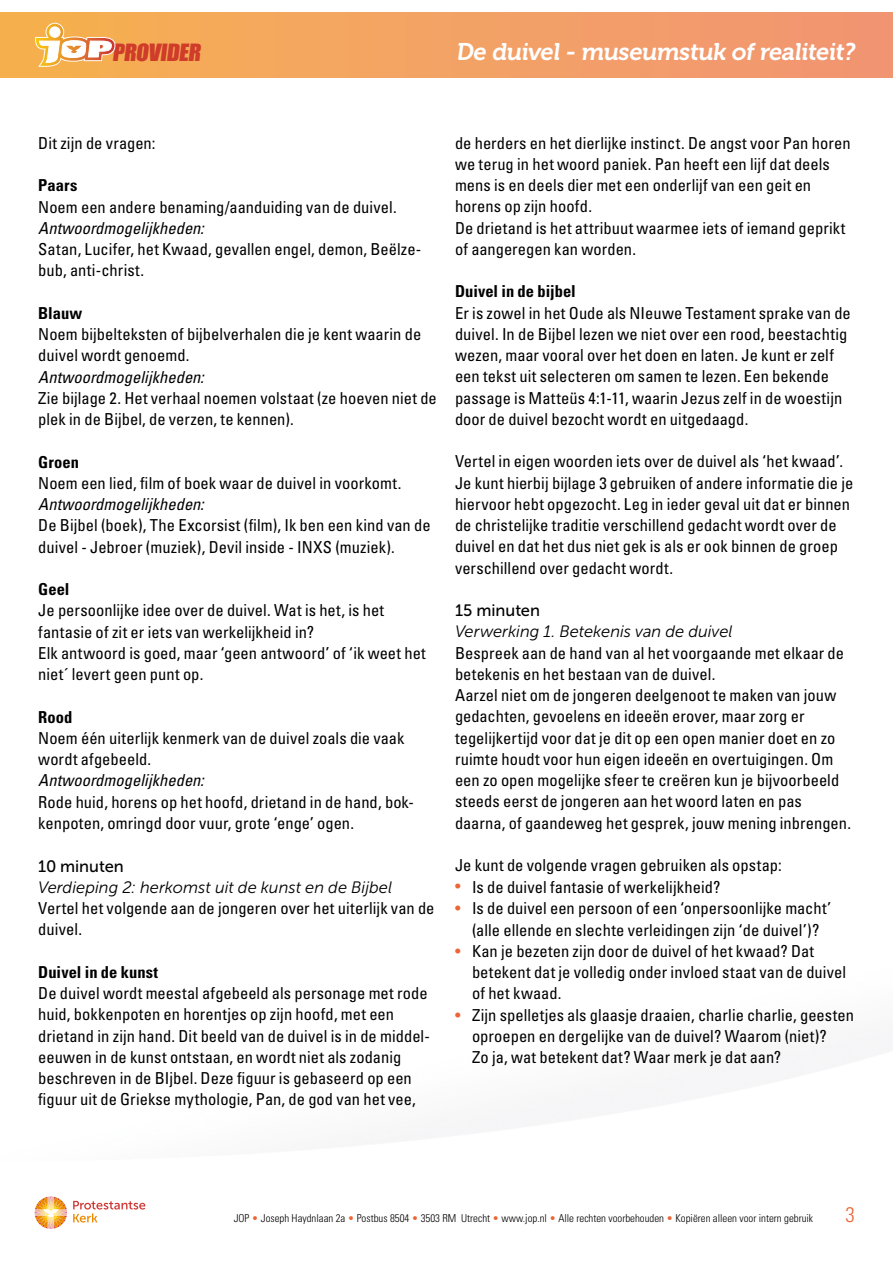
<style>
.page{position:relative;width:893px;height:1263px;background:#fff}
.page>*{position:absolute;margin:0;border:0;box-sizing:border-box;transform-origin:0 0}
.t1{font:24px "Museo 700";color:#fff}
.t2{font:21.9px "Impact";color:#cf3c2a;scale:1.06 1}
.t3{font:300 condensed 21px "Univers LT";color:#ec6535}
.t4{font:condensed 16.5px/21.3px "Univers LT";color:#000}
.t5{font:italic condensed 16.5px "Univers LT";letter-spacing:.005em;color:#000}
.t6{font:italic 16.5px "Museo Sans 300";color:#000}
.t7{font:700 condensed 16.5px "Univers LT";color:#000}
.t8{font:16.5px "Museo Sans 500";color:#000}
.t9{font:300 condensed 10.8px "Univers LT";color:#000}
.s1{color:#ec6535}
</style>
<div class="page">
<svg style="left:73px;top:1201px;width:72px;height:21px"></svg>
<svg style="left:35px;top:1196px;width:32px;height:33px"></svg>
<div style="left:0;top:12px;width:893px;height:66px;background:linear-gradient(to right,#f6b150,#f19475)"></div>
<svg style="left:35px;top:23px;width:81px;height:44px"></svg>
<h2 class="t2" style="left:112px;top:36px;width:89px">PROVIDER</h2>
<h1 class="t1" style="left:456px;top:38px;width:404px">De duivel - museumstuk of realiteit?</h1>
<p class="t4" style="left:38px;top:132px;width:119px">Dit zijn de vragen:</p>
<p class="t7" style="left:38px;top:175px;width:41px">Paars</p>
<p class="t4" style="left:38px;top:196px;width:360px">Noem een andere benaming/aanduiding van de duivel.</p>
<p class="t5" style="left:38px;top:218px;width:167px">Antwoordmogelijkheden:</p>
<p class="t4" style="left:38px;top:238px;width:385px">Satan, Lucifer, het Kwaad, gevallen engel, demon, Beëlze&shy;bub, anti-christ.</p>
<p class="t7" style="left:38px;top:303px;width:46px">Blauw</p>
<p class="t4" style="left:38px;top:323px;width:384px">Noem bijbelteksten of bijbelverhalen die je kent waarin de duivel wordt genoemd.</p>
<p class="t5" style="left:38px;top:366px;width:167px">Antwoordmogelijkheden:</p>
<p class="t4" style="left:38px;top:387px;width:400px">Zie bijlage 2. Het verhaal noemen volstaat (ze hoeven niet de plek in de Bijbel, de verzen, te kennen).</p>
<p class="t7" style="left:38px;top:452px;width:42px">Groen</p>
<p class="t4" style="left:38px;top:472px;width:365px">Noem een lied, film of boek waar de duivel in voorkomt.</p>
<p class="t5" style="left:38px;top:494px;width:167px">Antwoordmogelijkheden:</p>
<p class="t4" style="left:38px;top:515px;width:394px">De Bijbel (boek), The Excorsist (film), Ik ben een kind van de duivel - Jebroer (muziek), Devil inside - INXS (muziek).</p>
<p class="t7" style="left:38px;top:579px;width:33px">Geel</p>
<p class="t4" style="left:38px;top:600px;width:389px">Je persoonlijke idee over de duivel. Wat is het, is het fantasie of zit er iets van werkelijkheid in?<br>Elk antwoord is goed, maar ‘geen antwoord’ of ‘ik weet het niet´ levert geen punt op.</p>
<p class="t7" style="left:38px;top:707px;width:36px">Rood</p>
<p class="t4" style="left:38px;top:727px;width:368px">Noem één uiterlijk kenmerk van de duivel zoals die vaak wordt afgebeeld.</p>
<p class="t5" style="left:38px;top:770px;width:167px">Antwoordmogelijkheden:</p>
<p class="t4" style="left:38px;top:791px;width:377px">Rode huid, horens op het hoofd, drietand in de hand, bok&shy;kenpoten, omringd door vuur, grote ‘enge’ ogen.</p>
<p class="t8" style="left:38px;top:857px;width:87px">10 minuten</p>
<p class="t6" style="left:38px;top:878px;width:355px">Verdieping 2: herkomst uit de kunst en de Bijbel</p>
<p class="t4" style="left:38px;top:897px;width:398px">Vertel het volgende aan de jongeren over het uiterlijk van de duivel.</p>
<p class="t7" style="left:38px;top:962px;width:121px">Duivel in de kunst</p>
<p class="t4" style="left:38px;top:982px;width:393px">De duivel wordt meestal afgebeeld als personage met rode huid, bokkenpoten en horentjes op zijn hoofd, met een drietand in zijn hand. Dit beeld van de duivel is in de middel&shy;eeuwen in de kunst ontstaan, en wordt niet als zodanig beschreven in de BIjbel. Deze figuur is gebaseerd op een figuur uit de Griekse mythologie, Pan, de god van het vee,</p>
<p class="t4" style="left:455px;top:132px;width:397px">de herders en het dierlijke instinct. De angst voor Pan horen we terug in het woord paniek. Pan heeft een lijf dat deels mens is en deels dier met een onderlijf van een geit en horens op zijn hoofd.<br>De drietand is het attribuut waarmee iets of iemand geprikt of aangeregen kan worden.</p>
<p class="t7" style="left:455px;top:281px;width:122px">Duivel in de bijbel</p>
<p class="t4" style="left:455px;top:302px;width:397px">Er is zowel in het Oude als NIeuwe Testament sprake van de duivel. In de Bijbel lezen we niet over een rood, beestachtig wezen, maar vooral over het doen en laten. Je kunt er zelf een tekst uit selecteren om samen te lezen. Een bekende passage is Matteüs 4:1-11, waarin Jezus zelf in de woestijn door de duivel bezocht wordt en uitgedaagd.</p>
<p class="t4" style="left:455px;top:451px;width:400px">Vertel in eigen woorden iets over de duivel als ‘het kwaad’.<br>Je kunt hierbij bijlage 3 gebruiken of andere informatie die je hiervoor hebt opgezocht. Leg in ieder geval uit dat er binnen de christelijke traditie verschillend gedacht wordt over de duivel en dat het dus niet gek is als er ook binnen de groep verschillend over gedacht wordt.</p>
<p class="t8" style="left:455px;top:601px;width:87px">15 minuten</p>
<p class="t6" style="left:455px;top:623px;width:279px">Verwerking 1. Betekenis van de duivel</p>
<p class="t4" style="left:455px;top:642px;width:397px">Bespreek aan de hand van al het voorgaande met elkaar de betekenis en het bestaan van de duivel.<br>Aarzel niet om de jongeren deelgenoot te maken van jouw gedachten, gevoelens en ideeën erover, maar zorg er tegelijkertijd voor dat je dit op een open manier doet en zo ruimte houdt voor hun eigen ideeën en overtuigingen. Om een zo open mogelijke sfeer te creëren kun je bijvoorbeeld steeds eerst de jongeren aan het woord laten en pas daarna, of gaandeweg het gesprek, jouw mening inbrengen.</p>
<p class="t4" style="left:455px;top:854px;width:328px">Je kunt de volgende vragen gebruiken als opstap:</p>
<p class="t4" style="left:455px;top:876px;width:267px"><span class="s1">•</span> Is de duivel fantasie of werkelijkheid?</p>
<p class="t4" style="left:455px;top:897px;width:378px;text-align:center"><span class="s1">•</span> Is de duivel een persoon of een ‘onpersoonlijke macht’ (alle ellende en slechte verleidingen zijn ‘de duivel’)?</p>
<p class="t4" style="left:472px;top:940px;width:376px;text-indent:-17px"><span class="s1">•</span> Kan je bezeten zijn door de duivel of het kwaad? Dat betekent dat je volledig onder invloed staat van de duivel of het kwaad.</p>
<p class="t4" style="left:472px;top:1004px;width:384px;text-indent:-17px"><span class="s1">•</span> Zijn spelletjes als glaasje draaien, charlie charlie, geesten oproepen en dergelijke van de duivel? Waarom (niet)?<br>Zo ja, wat betekent dat? Waar merk je dat aan?</p>
<p class="t9" style="left:234px;top:1212px;width:581px">JOP <span class="s1">•</span> Joseph Haydnlaan 2a <span class="s1">•</span> Postbus 8504 <span class="s1">•</span> 3503 RM Utrecht <span class="s1">•</span> www.jop.nl <span class="s1">•</span> Alle rechten voorbehouden <span class="s1">•</span> Kopiëren alleen voor intern gebruik</p>
<p class="t3" style="left:845px;top:1202px;width:11px">3</p>
</div>
